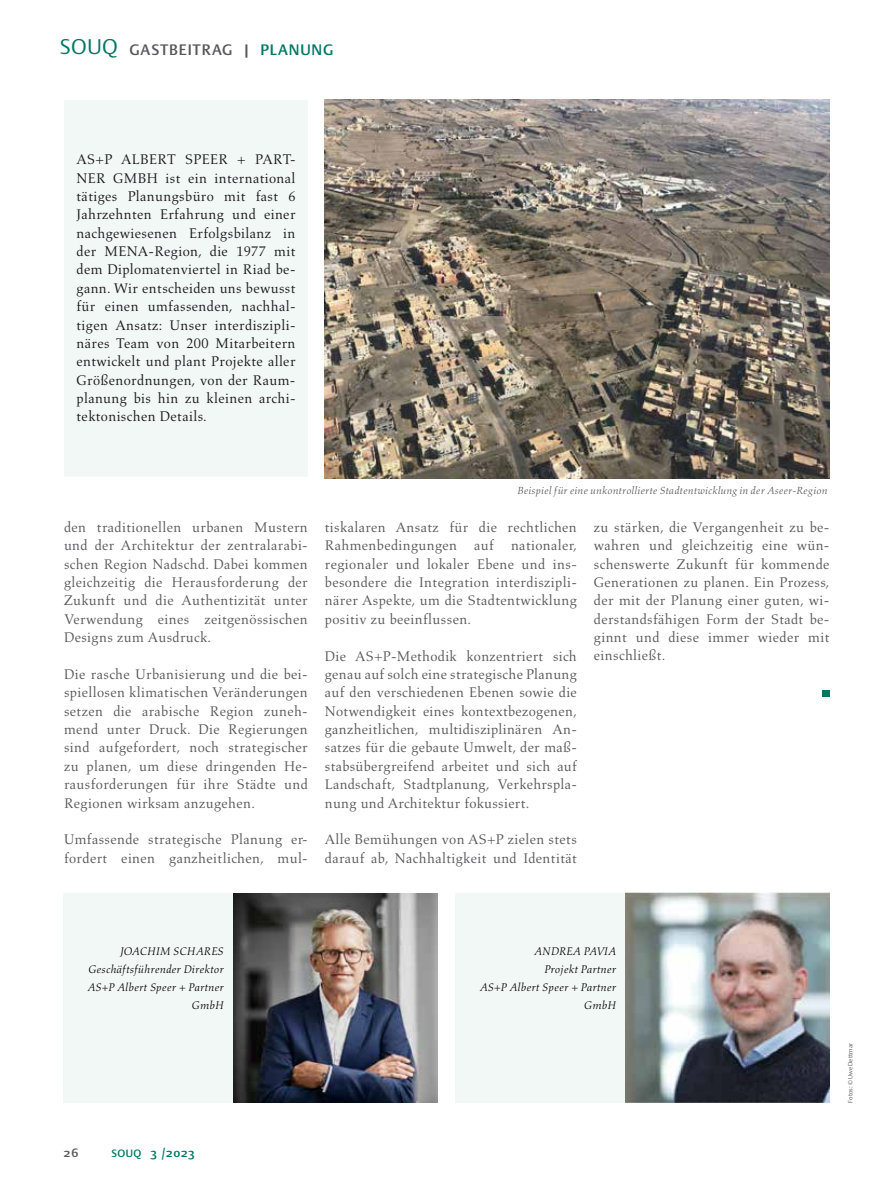
<style>
.page{position:relative;width:893px;height:1191px;background:#fff}
.page>*{position:absolute;margin:0;border:0;box-sizing:border-box;transform-origin:0 0}
.t1{font:500 15px "DTL Argo TOT";letter-spacing:.05em;color:#58585b}
.t2{font:14.25px/18.3px "Aldus LT Std";letter-spacing:.025em;color:#58585b;text-align:justify}
.t3{font:14.25px/18.3px "Aldus LT Std";letter-spacing:.025em;color:#1b181c;text-align:justify}
.t4{font:500 12px "DTL Argo TOT";color:#007863}
.t5{font:500 12px "DTL Argo TOT";color:#58585b}
.t6{font:italic 11.25px/17.9px "Aldus LT Std";color:#000;text-align:right}
.t7{font:italic 10.5px "Aldus LT Std";letter-spacing:.005em;color:#58585b}
.t8{font:300 6px "DTL Argo TOT";color:#58585b}
.s1{font-weight:300;font-size:21px;color:#007863}
.s2{color:#007863}
.s3{font-size:10.5px}
</style>
<div class="page">
<div style="left:65px;top:100px;width:243px;height:377px;background:#f1f8f5"></div>
<div style="left:822px;top:690px;width:7px;height:7px;background:#007863"></div>
<div style="left:455px;top:893px;width:375px;height:209px;background:#f1f8f5"></div>
<img style="left:625px;top:892px;width:205px;height:210px">
<div style="left:63px;top:893px;width:374px;height:209px;background:#f1f8f5"></div>
<img style="left:233px;top:893px;width:204px;height:209px">
<img style="left:325px;top:100px;width:504px;height:378px">
<p class="t1" style="left:60px;top:40px;width:275px"><span class="s1">SOUQ</span> GASTBEITRAG | <span class="s2">PLANUNG</span></p>
<p class="t3" style="left:77px;top:150px;width:220px">AS+P ALBERT SPEER + PART-NER GMBH ist ein international tätiges Planungsbüro mit fast 6<br>Jahrzehnten Erfahrung und einer nachgewiesenen Erfolgsbilanz in der MENA-Region, die 1977 mit dem Diplomatenviertel in Riad be&shy;gann. Wir entscheiden uns bewusst für einen umfassenden, nachhal&shy;tigen Ansatz: Unser interdiszipli&shy;näres Team von 200 Mitarbeitern entwickelt und plant Projekte aller Größenordnungen, von der Raum&shy;planung bis hin zu kleinen archi&shy;tektonischen Details.</p>
<p class="t2" style="left:64px;top:518px;width:245px">den traditionellen urbanen Mustern und der Architektur der zentralarabi&shy;schen Region Nadschd. Dabei kommen gleichzeitig die Herausforderung der Zukunft und die Authentizität unter Verwendung eines zeitgenössischen Designs zum Ausdruck.</p>
<p class="t2" style="left:64px;top:665px;width:245px">Die rasche Urbanisierung und die bei&shy;spiellosen klimatischen Veränderungen setzen die arabische Region zuneh&shy;mend unter Druck. Die Regierungen sind aufgefordert, noch strategischer zu planen, um diese dringenden He&shy;rausforderungen für ihre Städte und Regionen wirksam anzugehen.</p>
<p class="t2" style="left:64px;top:830px;width:245px">Umfassende strategische Planung er&shy;fordert einen ganzheitlichen, mul-</p>
<p class="t7" style="left:517px;top:484px;width:312px">Beispiel für eine unkontrollierte Stadtentwicklung in der Aseer-Region</p>
<p class="t2" style="left:325px;top:518px;width:254px">tiskalaren Ansatz für die rechtlichen Rahmenbedingungen auf nationaler, regionaler und lokaler Ebene und ins&shy;besondere die Integration interdiszipli&shy;närer Aspekte, um die Stadtentwicklung positiv zu beeinflussen.</p>
<p class="t2" style="left:325px;top:647px;width:254px">Die AS+P-Methodik konzentriert sich genau auf solch eine strategische Planung auf den verschiedenen Ebenen sowie die Notwendigkeit eines kontextbezogenen, ganzheitlichen, multidisziplinären An&shy;satzes für die gebaute Umwelt, der maß&shy;stabsübergreifend arbeitet und sich auf Landschaft, Stadtplanung, Verkehrspla&shy;nung und Architektur fokussiert.</p>
<p class="t2" style="left:325px;top:830px;width:254px">Alle Bemühungen von AS+P zielen stets darauf ab, Nachhaltigkeit und Identität</p>
<p class="t2" style="left:594px;top:518px;width:237px">zu stärken, die Vergangenheit zu be&shy;wahren und gleichzeitig eine wün&shy;schenswerte Zukunft für kommende Generationen zu planen. Ein Prozess, der mit der Planung einer guten, wi&shy;derstandsfähigen Form der Stadt be&shy;ginnt und diese immer wieder mit einschließt.</p>
<p class="t6" style="left:87px;top:942px;width:138px">JOACHIM SCHARES<br>Geschäftsführender Direktor<br>AS+P Albert Speer + Partner<br>GmbH</p>
<p class="t5" style="left:64px;top:1145px;width:16px">26</p>
<p class="t4" style="left:111px;top:1145px;width:85px"><span class="s3">SOUQ</span> 3 /2023</p>
<p class="t6" style="left:480px;top:942px;width:138px">ANDREA PAVIA<br>Projekt Partner<br>AS+P Albert Speer + Partner<br>GmbH</p>
<p class="t8" style="left:847px;top:1102px;width:61px;rotate:-90deg">Fotos: © Uwe Dettmar</p>
</div>
